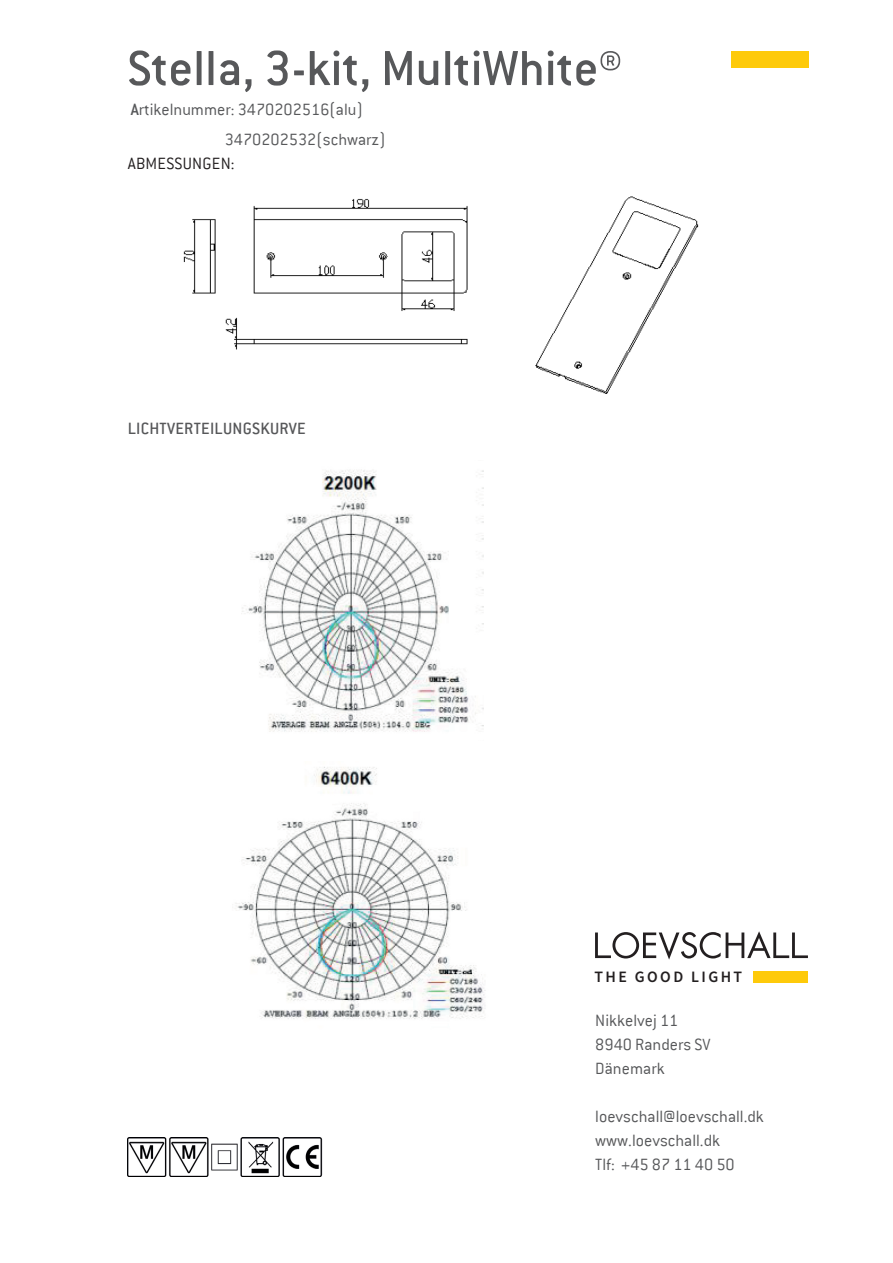
<style>
.page{position:relative;width:893px;height:1263px;background:#fff}
.page>*{position:absolute;margin:0;border:0;box-sizing:border-box;transform-origin:0 0}
.t1{font:500 54px "Conduit ITC";color:#57585a}
.t2{font:300 18px/30px "Conduit ITC";color:#57585a}
.t3{font:500 18px "Conduit ITC";letter-spacing:.015em;color:#57585a}
.t4{font:300 18px "Conduit ITC";letter-spacing:.015em;color:#231f20}
.t5{font:600 15.9px "Source Sans Pro";letter-spacing:.15em;color:#231f20}
.s1{font-weight:500}
</style>
<div class="page">
<div style="left:731px;top:51px;width:78px;height:16px;background:#feca0a"></div>
<svg style="left:595px;top:931px;width:213px;height:28px"></svg>
<div style="left:753px;top:971px;width:55px;height:12px;background:#feca0a"></div>
<img style="left:183px;top:196px;width:516px;height:198px">
<img style="left:128px;top:1138px;width:194px;height:39px">
<img style="left:241px;top:469px;width:242px;height:263px">
<img style="left:235px;top:767px;width:251px;height:252px">
<p class="t1" style="left:128px;top:38px;width:496px">Stella, 3-kit, MultiWhite®</p>
<p class="t2" style="left:225px;top:94px;width:163px;text-indent:-94px"><span class="s1">A</span>rtikelnummer: 3470202516(alu)<br>3470202532(schwarz)</p>
<p class="t4" style="left:128px;top:154px;width:109px">ABMESSUNGEN:</p>
<p class="t3" style="left:128px;top:419px;width:180px">LICHTVERTEILUNGSKURVE</p>
<p class="t5" style="left:595px;top:967px;width:149px">THE GOOD LIGHT</p>
<p class="t2" style="left:595px;top:1006px;width:85px">Nikkelvej 11</p>
<p class="t2" style="left:595px;top:1030px;width:117px">8940 Randers SV</p>
<p class="t2" style="left:595px;top:1054px;width:71px">Dänemark</p>
<p class="t2" style="left:595px;top:1102px;width:170px">loevschall@loevschall.dk</p>
<p class="t2" style="left:595px;top:1126px;width:126px">www.loevschall.dk</p>
<p class="t2" style="left:595px;top:1150px;width:141px">Tlf: +45 87 11 40 50</p>
</div>
